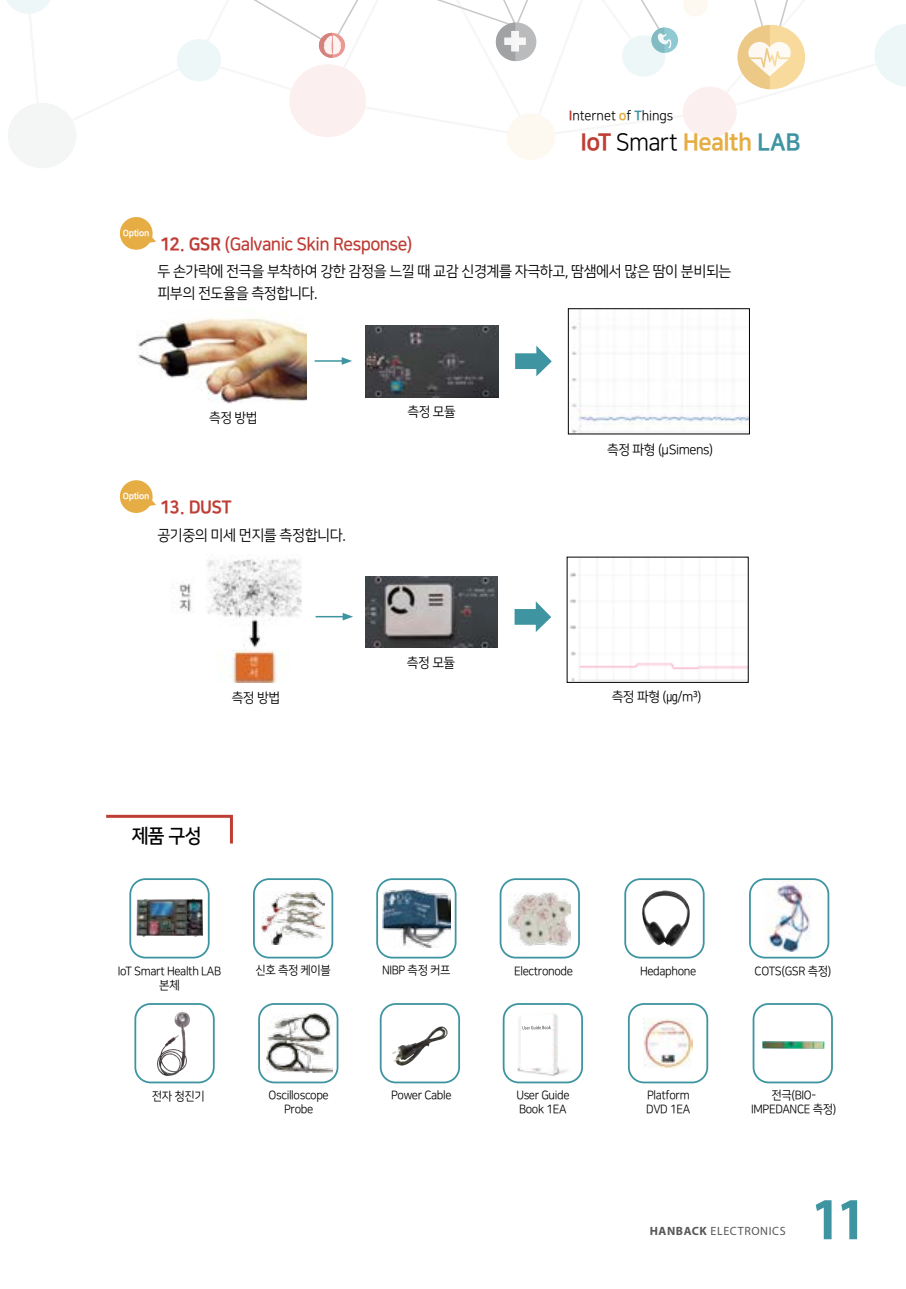
<style>
.page{position:relative;width:906px;height:1289px;background:#fff}
.page>*{position:absolute;margin:0;border:0;box-sizing:border-box;transform-origin:0 0}
.t1{font:700 condensed 60px "Myriad Pro";color:#3e95a1}
.t2{font:24px "Nanum Square OTFEB";letter-spacing:-.025em;color:#e5ad44;scale:.95 1}
.t3{font:19.5px "Nanum Square OTFB";color:#000;scale:.95 1}
.t4{font:18px "Nanum Square OTFB";letter-spacing:-.03em;color:#be3d35;scale:.95 1}
.t5{font:18px "Nanum Square OTFEB";letter-spacing:-.03em;color:#be3d35;scale:.95 1}
.t6{font:15px/21px "Nanum Square OTFR";letter-spacing:-.03em;color:#000;scale:.95 1}
.t7{font:13.5px "Nanum Square OTFR";letter-spacing:-.03em;color:#000;scale:.95 1}
.t8{font:13.5px "Nanum Square OTFR";letter-spacing:-.005em;color:#000;scale:.95 1}
.t9{font:12px/13.5px "Nanum Square OTFR";letter-spacing:-.03em;color:#000;scale:.95 1}
.t10{font:12px "Myriad Pro";letter-spacing:.05em;color:#58585b}
.t11{font:9px "Nanum Square OTFEB";letter-spacing:-.03em;color:#fff;scale:.95 1}
.s1{font-family:"Nanum Square OTFEB";color:#be3d35}
.s2{font-family:"Nanum Square OTFEB";color:#e5ad44}
.s3{font-family:"Nanum Square OTFEB";color:#3e95a1}
.s4{color:#be3d35}
.s5{font-family:"Nanum Square OTFR";color:#000}
.s6{color:#3e95a1}
.s7{font-family:"Nanum Square OTFEB"}
.s8{font-weight:700}
</style>
<div class="page">
<div style="left:8px;top:103px;width:68px;height:65px;background:#f4f5f5;border-radius:50%"></div>
<div style="left:177px;top:39px;width:44px;height:42px;background:#eef7f8;border-radius:50%"></div>
<svg style="left:6px;top:0;width:44px;height:14px"></svg>
<div style="left:682px;top:87px;width:55px;height:51px;background:#fbefef;border-radius:50%"></div>
<div style="left:506px;top:113px;width:49px;height:47px;background:#fdf9f0;border-radius:50%"></div>
<svg style="left:207px;top:0;width:699px;height:134px"></svg>
<div style="left:503px;top:1003px;width:80px;height:80px;border:2px solid #3e95a1;border-radius:15px"></div>
<img style="left:517px;top:1013px;width:50px;height:63px">
<div style="left:521px;top:1030px;width:31px;height:37px;background:#fff"></div>
<div style="left:522px;top:1015px;width:30px;height:16px;background:#fff"></div>
<svg style="left:522px;top:1025px;width:29px;height:4px"></svg>
<div style="left:499px;top:878px;width:81px;height:80px;border:2px solid #3e95a1;border-radius:15px"></div>
<img style="left:509px;top:892px;width:62px;height:53px">
<div style="left:628px;top:1003px;width:80px;height:80px;border:2px solid #3e95a1;border-radius:15px"></div>
<img style="left:643px;top:1018px;width:50px;height:50px">
<img style="left:642px;top:890px;width:48px;height:56px">
<div style="left:624px;top:878px;width:80px;height:80px;border:2px solid #3e95a1;border-radius:15px"></div>
<div style="left:752px;top:1003px;width:81px;height:80px;border:2px solid #3e95a1;border-radius:15px"></div>
<img style="left:762px;top:1041px;width:62px;height:7px">
<img style="left:766px;top:881px;width:45px;height:70px">
<div style="left:749px;top:878px;width:80px;height:80px;border:2px solid #3e95a1;border-radius:15px"></div>
<div style="left:129px;top:878px;width:81px;height:80px;border:2px solid #3e95a1;border-radius:15px"></div>
<img style="left:136px;top:898px;width:67px;height:38px">
<img style="left:157px;top:1011px;width:33px;height:65px">
<div style="left:134px;top:1003px;width:81px;height:80px;border:2px solid #3e95a1;border-radius:15px"></div>
<div style="left:380px;top:1003px;width:80px;height:80px;border:2px solid #3e95a1;border-radius:15px"></div>
<img style="left:392px;top:1026px;width:56px;height:39px">
<div style="left:376px;top:878px;width:80px;height:80px;border:2px solid #3e95a1;border-radius:15px"></div>
<img style="left:382px;top:889px;width:69px;height:58px">
<div style="left:258px;top:1003px;width:80px;height:80px;border:2px solid #3e95a1;border-radius:15px"></div>
<img style="left:266px;top:1013px;width:66px;height:59px">
<div style="left:253px;top:878px;width:80px;height:80px;border:2px solid #3e95a1;border-radius:15px"></div>
<img style="left:262px;top:891px;width:63px;height:53px">
<svg style="left:106px;top:814px;width:127px;height:30px"></svg>
<img style="left:365px;top:577px;width:132px;height:70px">
<svg style="left:514px;top:601px;width:37px;height:31px"></svg>
<svg style="left:316px;top:613px;width:37px;height:7px"></svg>
<img style="left:173px;top:557px;width:129px;height:125px">
<img style="left:569px;top:573px;width:177px;height:107px">
<svg style="left:119px;top:480px;width:37px;height:33px"></svg>
<svg style="left:119px;top:217px;width:37px;height:33px"></svg>
<img style="left:571px;top:310px;width:176px;height:122px">
<div style="left:568px;top:308px;width:181px;height:126px;border:1px solid #000"></div>
<img style="left:366px;top:326px;width:132px;height:72px">
<svg style="left:515px;top:345px;width:37px;height:31px"></svg>
<hr style="left:315px;top:360px;width:29px;height:2px;background:#3e95a1">
<svg style="left:342px;top:357px;width:10px;height:8px"></svg>
<img style="left:136px;top:318px;width:170px;height:86px">
<p class="t8" style="left:569px;top:109px;width:111px"><span class="s1">I</span>nternet <span class="s2">o</span>f <span class="s3">T</span>hings</p>
<h2 class="t2" style="left:580px;top:130px;width:233px"><span class="s4">IoT</span> <span class="s5">Smart</span> Health <span class="s6">LAB</span></h2>
<p class="t11" style="left:123px;top:228px;width:29px">Option</p>
<h3 class="t4" style="left:159px;top:234px;width:268px"><span class="s7">12. GSR</span> (Galvanic Skin Response)</h3>
<p class="t6" style="left:157px;top:261px;width:606px">두 손가락에 전극을 부착하여 강한 감정을 느낄 때 교감 신경계를 자극하고, 땀샘에서 많은 땀이 분비되는 피부의 전도율을 측정합니다.</p>
<p class="t7" style="left:209px;top:411px;width:52px">측정 방법</p>
<p class="t11" style="left:123px;top:491px;width:29px">Option</p>
<h3 class="t5" style="left:159px;top:497px;width:77px">13. DUST</h3>
<p class="t6" style="left:157px;top:525px;width:200px">공기중의 미세 먼지를 측정합니다.</p>
<p class="t7" style="left:407px;top:405px;width:52px">측정 모듈</p>
<p class="t7" style="left:607px;top:442px;width:113px">측정 파형 (μSimens)</p>
<p class="t7" style="left:407px;top:656px;width:52px">측정 모듈</p>
<p class="t7" style="left:232px;top:691px;width:52px">측정 방법</p>
<p class="t7" style="left:611px;top:690px;width:96px">측정 파형 (㎍/m³)</p>
<h3 class="t3" style="left:132px;top:825px;width:75px">제품 구성</h3>
<p class="t9" style="left:255px;top:963px;width:81px">신호 측정 케이블</p>
<p class="t9" style="left:382px;top:963px;width:74px">NIBP 측정 커프</p>
<p class="t9" style="left:118px;top:965px;width:110px">IoT Smart Health LAB</p>
<p class="t9" style="left:754px;top:964px;width:82px">COTS(GSR 측정)</p>
<p class="t9" style="left:159px;top:978px;width:23px">본체</p>
<p class="t9" style="left:514px;top:964px;width:63px">Electronode</p>
<p class="t9" style="left:640px;top:964px;width:61px">Hedaphone</p>
<p class="t9" style="left:152px;top:1089px;width:57px">전자 청진기</p>
<p class="t9" style="left:391px;top:1088px;width:65px">Power Cable</p>
<p class="t9" style="left:268px;top:1088px;width:65px;text-align:center">Oscilloscope<br>Probe</p>
<p class="t9" style="left:516px;top:1088px;width:58px">User Guide<br>Book 1EA</p>
<p class="t9" style="left:646px;top:1088px;width:48px">Platform<br>DVD 1EA</p>
<p class="t9" style="left:751px;top:1088px;width:91px;text-align:center">전극(BIO-<br>IMPEDANCE 측정)</p>
<p class="t10" style="left:649px;top:1223px;width:138px"><span class="s8">HANBACK</span> ELECTRONICS</p>
<h1 class="t1" style="left:813px;top:1181px;width:53px">11</h1>
</div>
